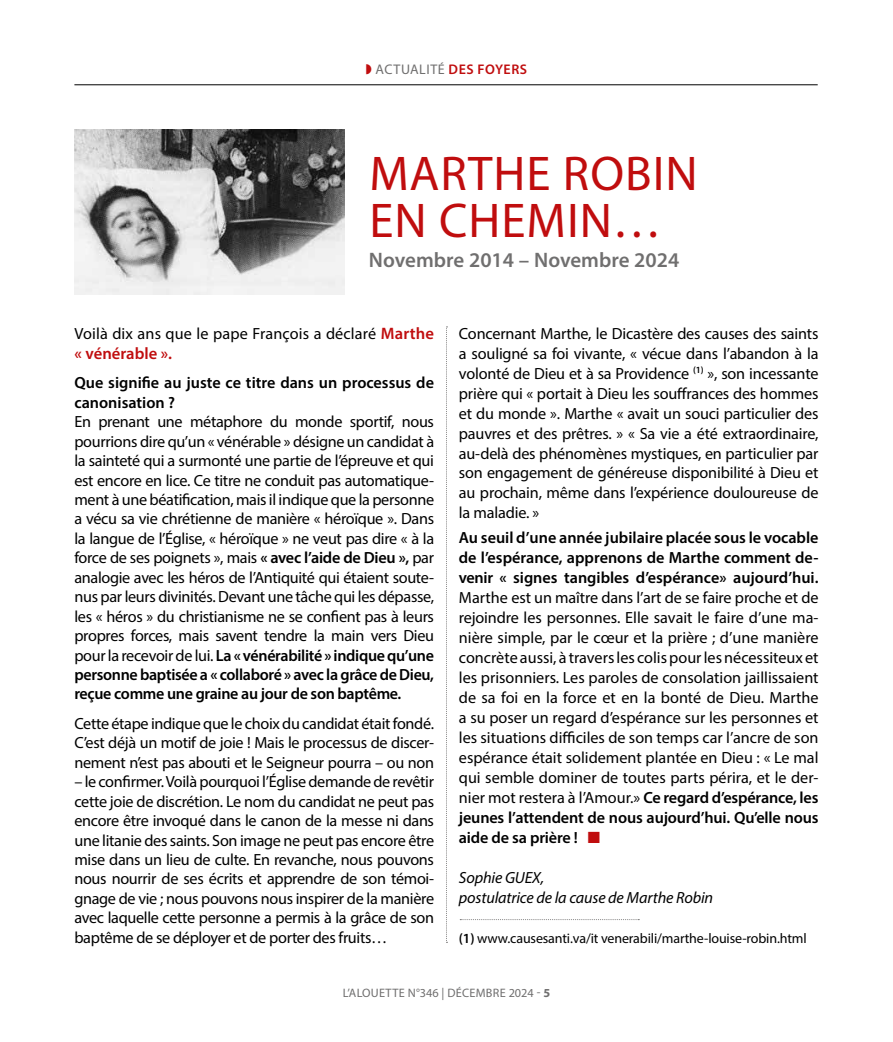
<style>
.page{position:relative;width:893px;height:1042px;background:#fff}
.page>*{position:absolute;margin:0;border:0;box-sizing:border-box;transform-origin:0 0}
.t1{font:49px/47.2px "Myriad Pro";letter-spacing:.02em;color:#c00d0e}
.t2{font:600 21px "Myriad Pro";color:#706f6f}
.t3{font:600 16.62px "Myriad Pro";color:#c00d0e}
.t4{font:16.1px/19.4px "Myriad Pro";letter-spacing:-.02em;color:#000;text-align:justify}
.t5{font:600 16.1px/19.9px "Myriad Pro";color:#000}
.t6{font:italic 16.1px/19.9px "Myriad Pro";letter-spacing:-.01em;color:#000}
.t7{font:16.1px "Myriad Pro";letter-spacing:.01em;color:#000}
.t8{font:14px "Myriad Pro";letter-spacing:-.01em;color:#000}
.t9{font:14px "Myriad Pro";letter-spacing:.04em;color:#706f6f}
.t10{font:12.25px "Myriad Pro";letter-spacing:.02em;color:#706f6f}
.s1{color:#c00d0e}
.s2{font-weight:600;color:#c00d0e}
.s3{font-weight:600;font-size:16.62px;color:#c00d0e}
.s4{font-weight:600}
.s5{font-weight:700}
</style>
<div class="page">
<hr style="left:74px;top:84px;width:744px;height:1px;background:#000">
<svg style="left:446px;top:326px;width:1px;height:617px"></svg>
<svg style="left:460px;top:919px;width:179px;height:1px"></svg>
<img style="left:74px;top:129px;width:270px;height:166px">
<p class="t9" style="left:366px;top:61px;width:163px"><span class="s1">◗</span> ACTUALITÉ <span class="s2">DES FOYERS</span></p>
<h1 class="t1" style="left:369px;top:149px;width:330px">MARTHE ROBIN<br>EN CHEMIN…</h1>
<h2 class="t2" style="left:369px;top:247px;width:312px">Novembre 2014 – Novembre 2024</h2>
<p class="t7" style="left:74px;top:324px;width:361px">Voilà dix ans que le pape François a déclaré <span class="s3">Marthe</span></p>
<p class="t3" style="left:74px;top:343px;width:99px">« vénérable ».</p>
<p class="t5" style="left:74px;top:373px;width:361px;line-height:19.4px">Que signifie au juste ce titre dans un processus de canonisation ?</p>
<p class="t4" style="left:74px;top:412px;width:361px">En prenant une métaphore du monde sportif, nous pourrions dire qu’un « vénérable » désigne un candidat à la sainteté qui a surmonté une partie de l’épreuve et qui est encore en lice. Ce titre ne conduit pas automatique&shy;ment à une béatification, mais il indique que la personne a vécu sa vie chrétienne de manière « héroïque ». Dans la langue de l’Église, « héroïque » ne veut pas dire « à la force de ses poignets », mais <span class="s4">« avec l’aide de Dieu »,</span> par analogie avec les héros de l’Antiquité qui étaient soute&shy;nus par leurs divinités. Devant une tâche qui les dépasse, les « héros » du christianisme ne se confient pas à leurs propres forces, mais savent tendre la main vers Dieu pour la recevoir de lui. <span class="s4">La « vénérabilité » indique qu’une personne baptisée a « collaboré » avec la grâce de Dieu, reçue comme une graine au jour de son baptême.</span></p>
<p class="t4" style="left:74px;top:713px;width:361px">Cette étape indique que le choix du candidat était fondé.<br>C’est déjà un motif de joie ! Mais le processus de discer&shy;nement n’est pas abouti et le Seigneur pourra – ou non</p>
<p class="t4" style="left:74px;top:772px;width:361px">– le confirmer. Voilà pourquoi l’Église demande de revêtir cette joie de discrétion. Le nom du candidat ne peut pas encore être invoqué dans le canon de la messe ni dans une litanie des saints. Son image ne peut pas encore être mise dans un lieu de culte. En revanche, nous pouvons nous nourrir de ses écrits et apprendre de son témoi&shy;gnage de vie ; nous pouvons nous inspirer de la manière avec laquelle cette personne a permis à la grâce de son baptême de se déployer et de porter des fruits…</p>
<p class="t4" style="left:459px;top:323px;width:361px;line-height:19.9px">Concernant Marthe, le Dicastère des causes des saints a souligné sa foi vivante, « vécue dans l’abandon à la volonté de Dieu et à sa Providence <sup>(1)</sup> », son incessante prière qui « portait à Dieu les souffrances des hommes et du monde ». Marthe « avait un souci particulier des pauvres et des prêtres. » « Sa vie a été extraordinaire, au-delà des phénomènes mystiques, en particulier par son engagement de généreuse disponibilité à Dieu et au prochain, même dans l’expérience douloureuse de la maladie. »</p>
<p class="t5" style="left:459px;top:527px;width:361px;text-align:justify">Au seuil d’une année jubilaire placée sous le vocable de l’espérance, apprenons de Marthe comment de&shy;venir « signes tangibles d’espérance» aujourd’hui.</p>
<p class="t4" style="left:459px;top:588px;width:361px;line-height:19.9px">Marthe est un maître dans l’art de se faire proche et de rejoindre les personnes. Elle savait le faire d’une ma&shy;nière simple, par le cœur et la prière ; d’une manière concrète aussi, à travers les colis pour les nécessiteux et les prisonniers. Les paroles de consolation jaillissaient de sa foi en la force et en la bonté de Dieu. Marthe a su poser un regard d’espérance sur les personnes et les situations difficiles de son temps car l’ancre de son espérance était solidement plantée en Dieu : « Le mal qui semble dominer de toutes parts périra, et le der&shy;nier mot restera à l’Amour.» <span class="s4">Ce regard d’espérance, les jeunes l’attendent de nous aujourd’hui. Qu’elle nous aide de sa prière !</span> <span class="s1">■</span></p>
<p class="t6" style="left:459px;top:867px;width:256px">Sophie GUEX,<br>postulatrice de la cause de Marthe Robin</p>
<p class="t8" style="left:459px;top:929px;width:349px"><span class="s4">(1)</span> www.causesanti.va/it venerabili/marthe-louise-robin.html</p>
<p class="t10" style="left:343px;top:985px;width:209px">L’ALOUETTE N°346 | DÉCEMBRE 2024 - <span class="s5">5</span></p>
</div>
